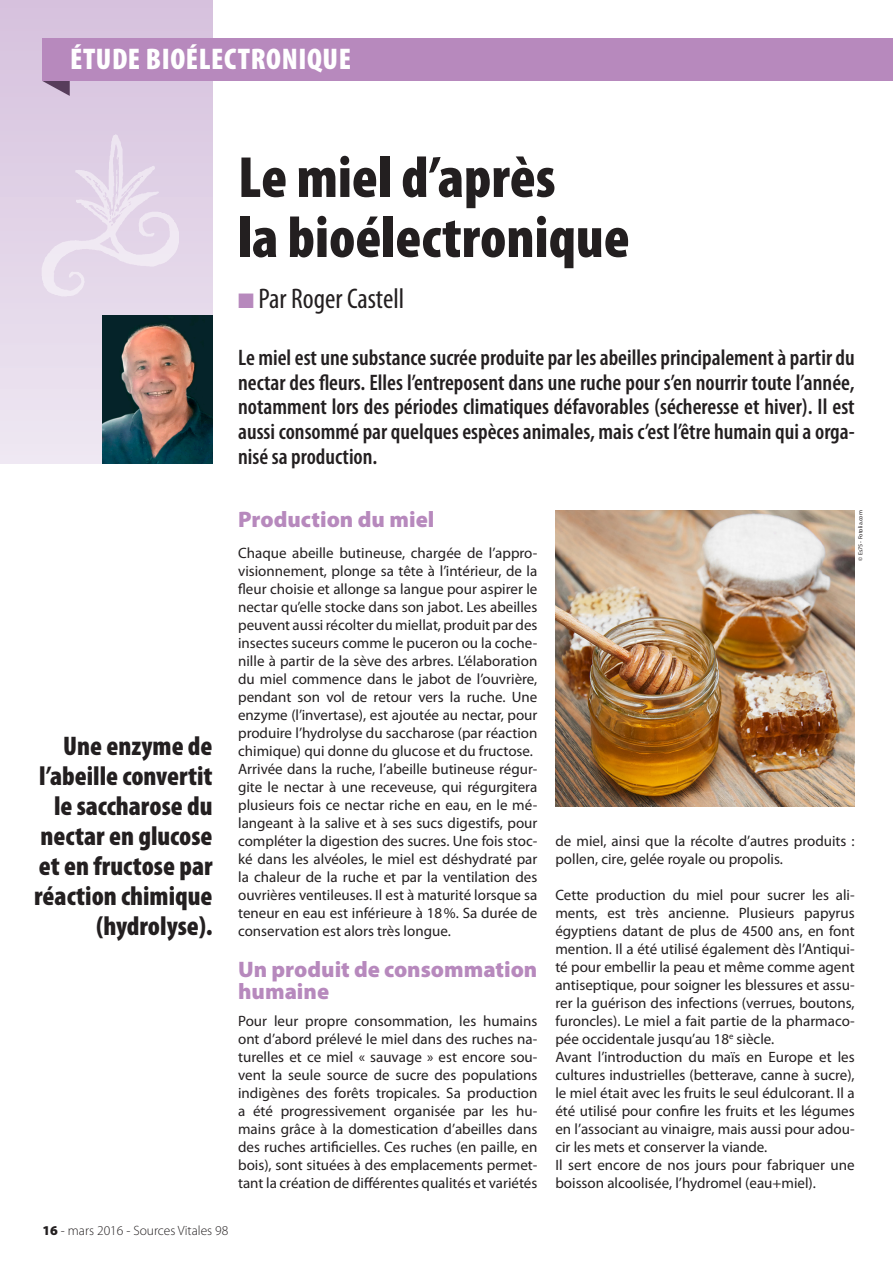
<style>
.page{position:relative;width:893px;height:1263px;background:#fff}
.page>*{position:absolute;margin:0;border:0;box-sizing:border-box;transform-origin:0 0}
.t1{font:900 condensed 58.5px "Myriad Pro";color:#231f20}
.t2{font:900 condensed 30px "Myriad Pro";letter-spacing:.02em;color:#fff}
.t3{font:condensed 28.5px "Myriad Pro";color:#231f20}
.t4{font:900 condensed 27px/30px "Myriad Pro";color:#231f20;text-align:right}
.t5{font:600 condensed 22.5px/24.8px "Myriad Pro";color:#231f20;text-align:justify}
.t6{font:900 22.5px/22.5px "Myriad Pro";color:#b789bd}
.t7{font:15px/18px "Myriad Pro";color:#231f20;text-align:justify}
.t8{font:300 13.5px "Myriad Pro";color:#231f20}
.t9{font:6px "Myriad Pro";color:#231f20}
.s1{color:#b789bd}
.s2{font-weight:900}
</style>
<div class="page">
<div style="left:0;top:0;width:213px;height:464px;background:linear-gradient(to bottom,#d7c1de,#eae4ef)"></div>
<img style="left:555px;top:510px;width:300px;height:296px">
<svg style="left:43px;top:81px;width:27px;height:15px"></svg>
<div style="left:43px;top:38px;width:850px;height:43px;background:#b789bd"></div>
<img style="left:41px;top:135px;width:137px;height:161px">
<img style="left:103px;top:316px;width:109px;height:148px">
<p class="t2" style="left:70px;top:40px;width:283px">ÉTUDE BIOÉLECTRONIQUE</p>
<p class="t1" style="left:238px;top:140px;width:319px">Le miel d’après</p>
<p class="t1" style="left:238px;top:200px;width:393px">la bioélectronique</p>
<p class="t3" style="left:238px;top:281px;width:168px"><span class="s1">■</span> Par Roger Castell</p>
<p class="t5" style="left:238px;top:345px;width:618px">Le miel est une substance sucrée produite par les abeilles principalement à partir du nectar des fleurs. Elles l’entreposent dans une ruche pour s’en nourrir toute l’année, notamment lors des périodes climatiques défavorables (sécheresse et hiver). Il est aussi consommé par quelques espèces animales, mais c’est l’être humain qui a orga&shy;nisé sa production.</p>
<p class="t4" style="left:39px;top:730px;width:175px">Une enzyme de l’abeille convertit</p>
<p class="t4" style="left:34px;top:790px;width:180px">le saccharose du nectar en glucose et en fructose par réaction chimique (hydrolyse).</p>
<p class="t6" style="left:238px;top:507px;width:198px">Production du miel</p>
<p class="t7" style="left:238px;top:544px;width:301px">Chaque abeille butineuse, chargée de l’appro&shy;visionnement, plonge sa tête à l’intérieur, de la fleur choisie et allonge sa langue pour aspirer le nectar qu’elle stocke dans son jabot. Les abeilles peuvent aussi récolter du miellat, produit par des insectes suceurs comme le puceron ou la coche&shy;nille à partir de la sève des arbres. L’élaboration du miel commence dans le jabot de l’ouvrière, pendant son vol de retour vers la ruche. Une enzyme (l’invertase), est ajoutée au nectar, pour produire l’hydrolyse du saccharose (par réaction chimique) qui donne du glucose et du fructose.</p>
<p class="t7" style="left:238px;top:760px;width:301px">Arrivée dans la ruche, l’abeille butineuse régur&shy;gite le nectar à une receveuse, qui régurgitera plusieurs fois ce nectar riche en eau, en le mé&shy;langeant à la salive et à ses sucs digestifs, pour compléter la digestion des sucres. Une fois stoc&shy;ké dans les alvéoles, le miel est déshydraté par la chaleur de la ruche et par la ventilation des ouvrières ventileuses. Il est à maturité lorsque sa teneur en eau est inférieure à 18%. Sa durée de conservation est alors très longue.</p>
<p class="t6" style="left:238px;top:957px;width:301px">Un produit de consommation humaine</p>
<p class="t7" style="left:238px;top:1012px;width:301px">Pour leur propre consommation, les humains ont d’abord prélevé le miel dans des ruches na&shy;turelles et ce miel « sauvage » est encore sou&shy;vent la seule source de sucre des populations indigènes des forêts tropicales. Sa production a été progressivement organisée par les hu&shy;mains grâce à la domestication d’abeilles dans des ruches artificielles. Ces ruches (en paille, en bois), sont situées à des emplacements permet&shy;tant la création de différentes qualités et variétés</p>
<p class="t8" style="left:43px;top:1222px;width:187px"><span class="s2">16</span> - mars 2016 - Sources Vitales 98</p>
<p class="t9" style="left:857px;top:561px;width:52px;rotate:-90deg">© Es75 - Fotolia.com</p>
<p class="t7" style="left:555px;top:832px;width:301px">de miel, ainsi que la récolte d’autres produits : pollen, cire, gelée royale ou propolis.</p>
<p class="t7" style="left:555px;top:886px;width:301px">Cette production du miel pour sucrer les ali&shy;ments, est très ancienne. Plusieurs papyrus égyptiens datant de plus de 4500 ans, en font mention. Il a été utilisé également dès l’Antiqui&shy;té pour embellir la peau et même comme agent antiseptique, pour soigner les blessures et assu&shy;rer la guérison des infections (verrues, boutons, furoncles). Le miel a fait partie de la pharmaco&shy;pée occidentale jusqu’au 18<sup>e</sup> siècle.</p>
<p class="t7" style="left:555px;top:1048px;width:301px">Avant l’introduction du maïs en Europe et les cultures industrielles (betterave, canne à sucre), le miel était avec les fruits le seul édulcorant. Il a été utilisé pour confire les fruits et les légumes en l’associant au vinaigre, mais aussi pour adou&shy;cir les mets et conserver la viande.</p>
<p class="t7" style="left:555px;top:1156px;width:301px">Il sert encore de nos jours pour fabriquer une boisson alcoolisée, l’hydromel (eau+miel).</p>
</div>
